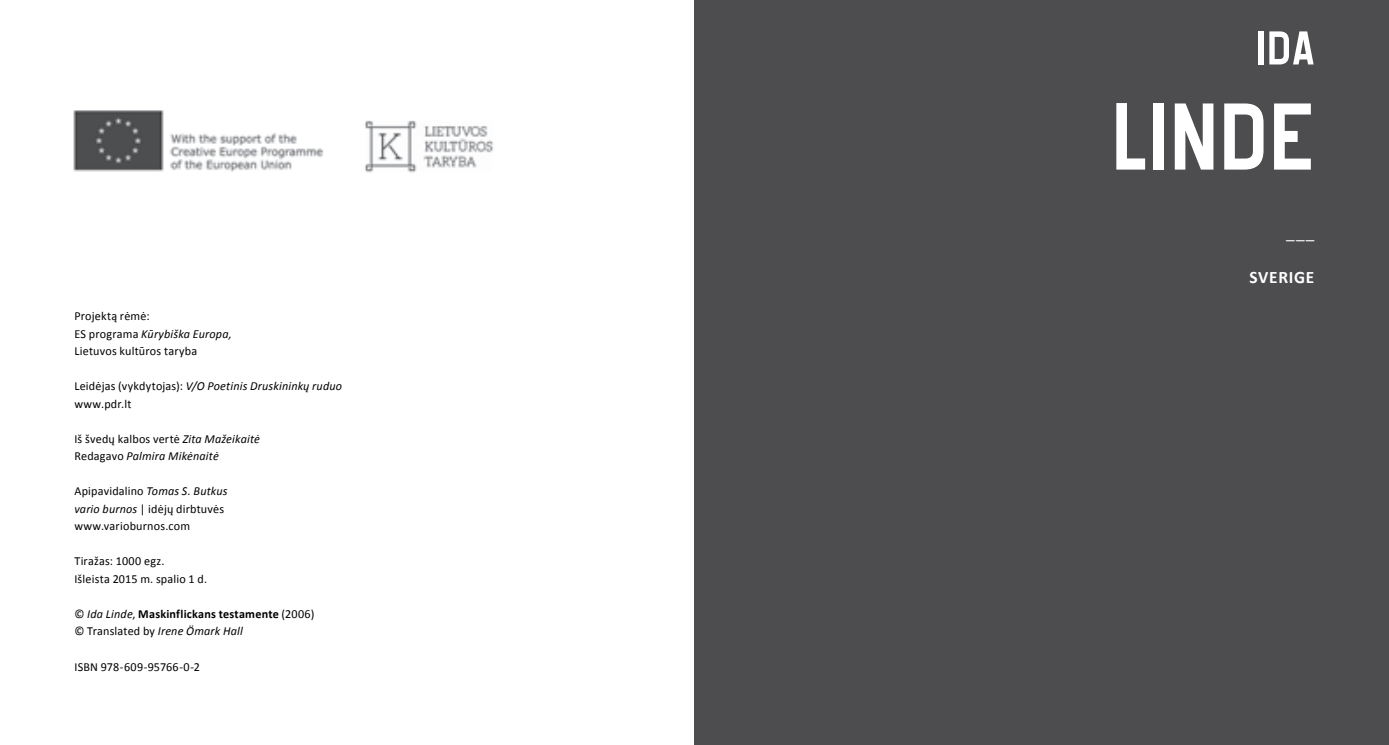
<style>
.page{position:relative;width:1389px;height:745px;background:#fff}
.page>*{position:absolute;margin:0;border:0;box-sizing:border-box;transform-origin:0 0}
.t1{font:700 105px "Forgotten Futurist";color:#fff}
.t2{font:700 52.5px "Forgotten Futurist";color:#fff}
.t3{font:700 17.5px "Calibri";letter-spacing:.04em;color:#fff}
.t4{font:17.5px "Calibri";color:#fff}
.t5{font:12.25px/17.5px "Calibri";letter-spacing:.015em;color:#000}
.t6{font:700 12.25px/17.5px "Calibri";letter-spacing:.02em;color:#000}
.t7{font:italic 12.25px/17.5px "Calibri";letter-spacing:.015em;color:#000}
.s1{font-style:italic}
.s2{font-style:normal}
.s3{font-weight:400}
.s4{font-weight:400;font-style:italic}
</style>
<div class="page">
<div style="left:694px;top:0;width:695px;height:744px;background:#4d4d4f"></div>
<img style="left:73px;top:110px;width:250px;height:62px">
<img style="left:365px;top:120px;width:129px;height:53px">
<p class="t5" style="left:74px;top:306px;width:159px">Projektą rėmė:<br>ES programa <span class="s1">Kūrybiška Europa,<br></span>Lietuvos kultūros taryba</p>
<p class="t5" style="left:74px;top:376px;width:269px">Leidėjas (vykdytojas): <span class="s1">V/O Poetinis Druskininkų ruduo </span>www.pdr.lt</p>
<p class="t7" style="left:74px;top:429px;width:187px"><span class="s2">Iš švedų kalbos vertė</span> Zita Mažeikaitė<br><span class="s2">Redagavo</span> Palmira Mikėnaitė</p>
<p class="t5" style="left:74px;top:481px;width:155px">Apipavidalino <span class="s1">Tomas S. Butkus vario burnos</span> | idėjų dirbtuvės www.varioburnos.com</p>
<p class="t5" style="left:74px;top:551px;width:134px">Tiražas: 1000 egz.<br>Išleista 2015 m. spalio 1 d.</p>
<p class="t6" style="left:74px;top:604px;width:241px"><span class="s3">©</span> <span class="s4">Ida Linde</span><span class="s3">,</span> Maskinflickans testamente <span class="s3">(2006) © Translated by</span> <span class="s4">Irene Ömark Hall</span></p>
<p class="t5" style="left:74px;top:656px;width:127px">ISBN 978-609-95766-0-2</p>
<h2 class="t2" style="left:1256px;top:21px;width:60px">IDA</h2>
<h1 class="t1" style="left:1111px;top:82px;width:205px">LINDE</h1>
<h3 class="t4" style="left:1286px;top:221px;width:30px">___</h3>
<h3 class="t3" style="left:1249px;top:266px;width:64px">sVeRIGE</h3>
</div>
